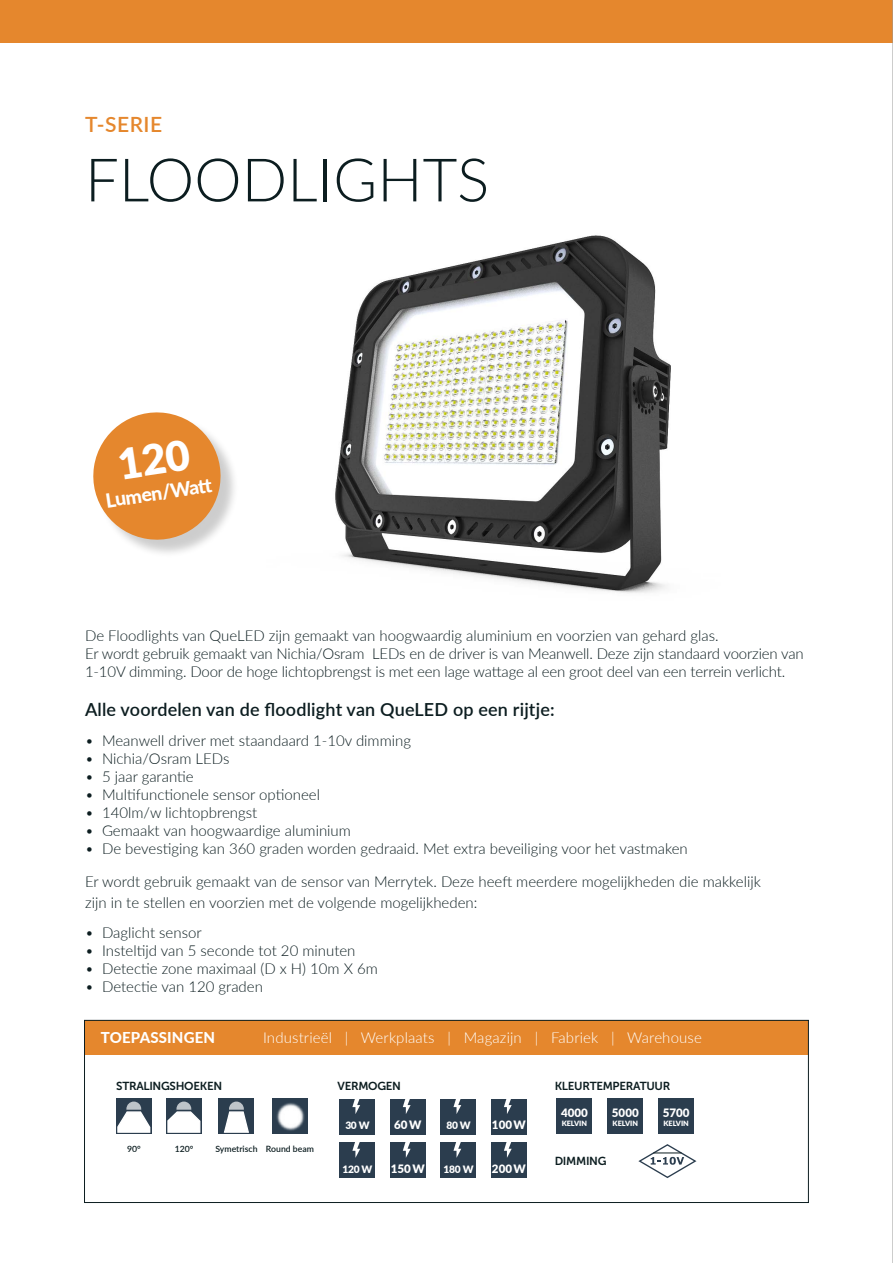
<style>
.page{position:relative;width:893px;height:1263px;background:#fff}
.page>*{position:absolute;margin:0;border:0;box-sizing:border-box;transform-origin:0 0}
.t1{font:300 60px "Lato";color:#0c1d20}
.t2{font:600 21px "Lato";letter-spacing:.025em;color:#e5872d}
.t3{font:800 19.5px "Lato";color:#fff}
.t4{font:600 18px "Lato";letter-spacing:.01em;color:#0c1d20}
.t5{font:300 15px/18px "Lato";color:#0c1d20}
.t6{font:300 15px "Lato";letter-spacing:.01em;color:#fff}
.t7{font:800 15px "Lato";letter-spacing:.01em;color:#fff}
.t8{font:11.55px "Museo Sans 700";letter-spacing:-.025em;color:#0c1d20}
.t9{font:900 11.55px "Lato";color:#fff}
.t10{font:900 10.2px "Lato";letter-spacing:-.025em;color:#fff}
.t11{font:600 8.7px "Lato";color:#0c1d20}
.t12{font:900 7.2px "Lato";color:#fff}
</style>
<div class="page">
<div style="left:0;top:0;width:893px;height:43px;background:#e5872d"></div>
<hr style="left:892px;top:0;width:1px;height:1263px;background:#9d9d9c">
<img style="left:335px;top:235px;width:336px;height:358px">
<div style="left:95px;top:415px;width:144px;height:143px;background:#000;opacity:.2"></div>
<div style="left:85px;top:1020px;width:723px;height:35px;background:#e5872d"></div>
<svg style="left:638px;top:1144px;width:59px;height:34px"></svg>
<div style="left:219px;top:1098px;width:35px;height:36px;background:#2b3d4e"></div>
<svg style="left:223px;top:1101px;width:18px;height:32px"></svg>
<div style="left:116px;top:1098px;width:36px;height:36px;background:#2b3d4e"></div>
<svg style="left:117px;top:1101px;width:34px;height:32px"></svg>
<div style="left:166px;top:1098px;width:36px;height:36px;background:#2b3d4e"></div>
<svg style="left:167px;top:1101px;width:34px;height:32px"></svg>
<div style="left:340px;top:1099px;width:35px;height:35px;background:#2b3d4e"></div>
<svg style="left:352px;top:1099px;width:8px;height:15px"></svg>
<div style="left:340px;top:1143px;width:35px;height:35px;background:#2b3d4e"></div>
<svg style="left:352px;top:1142px;width:8px;height:16px"></svg>
<div style="left:390px;top:1099px;width:35px;height:35px;background:#2b3d4e"></div>
<svg style="left:403px;top:1099px;width:8px;height:15px"></svg>
<div style="left:390px;top:1143px;width:35px;height:35px;background:#2b3d4e"></div>
<svg style="left:403px;top:1142px;width:8px;height:16px"></svg>
<div style="left:441px;top:1099px;width:35px;height:35px;background:#2b3d4e"></div>
<svg style="left:453px;top:1099px;width:8px;height:15px"></svg>
<div style="left:441px;top:1143px;width:35px;height:35px;background:#2b3d4e"></div>
<svg style="left:453px;top:1142px;width:8px;height:16px"></svg>
<div style="left:491px;top:1099px;width:35px;height:35px;background:#2b3d4e"></div>
<svg style="left:504px;top:1099px;width:8px;height:15px"></svg>
<div style="left:491px;top:1143px;width:35px;height:35px;background:#2b3d4e"></div>
<svg style="left:504px;top:1142px;width:8px;height:16px"></svg>
<img style="left:241px;top:1098px;width:99px;height:67px">
<div style="left:557px;top:1098px;width:35px;height:36px;background:#2b3d4e"></div>
<div style="left:607px;top:1098px;width:36px;height:36px;background:#2b3d4e"></div>
<div style="left:658px;top:1098px;width:36px;height:36px;background:#2b3d4e"></div>
<div style="left:84px;top:1020px;width:725px;height:183px;border:1px solid #0c1d20"></div>
<svg style="left:93px;top:412px;width:132px;height:132px"></svg>
<h2 class="t2" style="left:85px;top:109px;width:79px">T-SERIE</h2>
<h1 class="t1" style="left:85px;top:138px;width:406px">FLOODLIGHTS</h1>
<h3 class="t3" style="left:104px;top:486px;width:114px;rotate:-8deg">Lumen/Watt</h3>
<p class="t5" style="left:85px;top:626px;width:720px">De Floodlights van QueLED zijn gemaakt van hoogwaardig aluminium en voorzien van gehard glas.<br>Er wordt gebruik gemaakt van Nichia/Osram LEDs en de driver is van Meanwell. Deze zijn standaard voorzien van<br>1-10V dimming. Door de hoge lichtopbrengst is met een lage wattage al een groot deel van een terrein verlicht.</p>
<p class="t4" style="left:85px;top:697px;width:471px">Alle voordelen van de floodlight van QueLED op een rijtje:</p>
<p class="t5" style="left:85px;top:731px;width:327px">• Meanwell driver met staandaard 1-10v dimming</p>
<p class="t5" style="left:85px;top:749px;width:146px">• Nichia/Osram LEDs</p>
<p class="t5" style="left:85px;top:767px;width:110px">• 5 jaar garantie</p>
<p class="t5" style="left:85px;top:785px;width:236px">• Multifunctionele sensor optioneel</p>
<p class="t5" style="left:85px;top:803px;width:174px">• 140lm/w lichtopbrengst</p>
<p class="t5" style="left:85px;top:821px;width:267px">• Gemaakt van hoogwaardige aluminium</p>
<p class="t5" style="left:85px;top:839px;width:604px">• De bevestiging kan 360 graden worden gedraaid. Met extra beveiliging voor het vastmaken</p>
<p class="t5" style="left:85px;top:871px;width:677px;line-height:21px">Er wordt gebruik gemaakt van de sensor van Merrytek. Deze heeft meerdere mogelijkheden die makkelijk zijn in te stellen en voorzien met de volgende mogelijkheden:</p>
<p class="t5" style="left:85px;top:923px;width:118px">• Daglicht sensor</p>
<p class="t5" style="left:85px;top:941px;width:272px">• Insteltijd van 5 seconde tot 20 minuten</p>
<p class="t5" style="left:85px;top:959px;width:294px">• Detectie zone maximaal (D x H) 10m X 6m</p>
<p class="t5" style="left:85px;top:977px;width:179px">• Detectie van 120 graden</p>
<p class="t7" style="left:101px;top:1026px;width:116px">TOEPASSINGEN</p>
<p class="t6" style="left:263px;top:1027px;width:440px">Industrieël | Werkplaats | Magazijn | Fabriek | Warehouse</p>
<p class="t8" style="left:116px;top:1079px;width:107px">STRALINGSHOEKEN</p>
<p class="t8" style="left:338px;top:1079px;width:65px">VERMOGEN</p>
<p class="t8" style="left:555px;top:1079px;width:117px">KLEURTEMPERATUUR</p>
<p class="t11" style="left:127px;top:1142px;width:15px">90°</p>
<p class="t11" style="left:175px;top:1142px;width:20px">120°</p>
<p class="t11" style="left:215px;top:1142px;width:100px">Symetrisch Round beam</p>
<p class="t10" style="left:345px;top:1117px;width:26px">30 W</p>
<p class="t10" style="left:342px;top:1161px;width:31px">120 W</p>
<p class="t9" style="left:394px;top:1116px;width:29px">60W</p>
<p class="t9" style="left:391px;top:1159px;width:35px">150W</p>
<p class="t10" style="left:446px;top:1117px;width:26px">80 W</p>
<p class="t10" style="left:444px;top:1161px;width:31px">180 W</p>
<p class="t9" style="left:492px;top:1116px;width:35px">100W</p>
<p class="t9" style="left:492px;top:1159px;width:35px">200W</p>
<p class="t9" style="left:561px;top:1104px;width:28px">4000</p>
<p class="t12" style="left:562px;top:1117px;width:27px">KELVIN</p>
<p class="t9" style="left:612px;top:1104px;width:28px">5000</p>
<p class="t12" style="left:613px;top:1117px;width:27px">KELVIN</p>
<p class="t8" style="left:555px;top:1155px;width:53px">DIMMING</p>
<p class="t9" style="left:663px;top:1104px;width:28px">5700</p>
<p class="t12" style="left:663px;top:1117px;width:27px">KELVIN</p>
</div>
